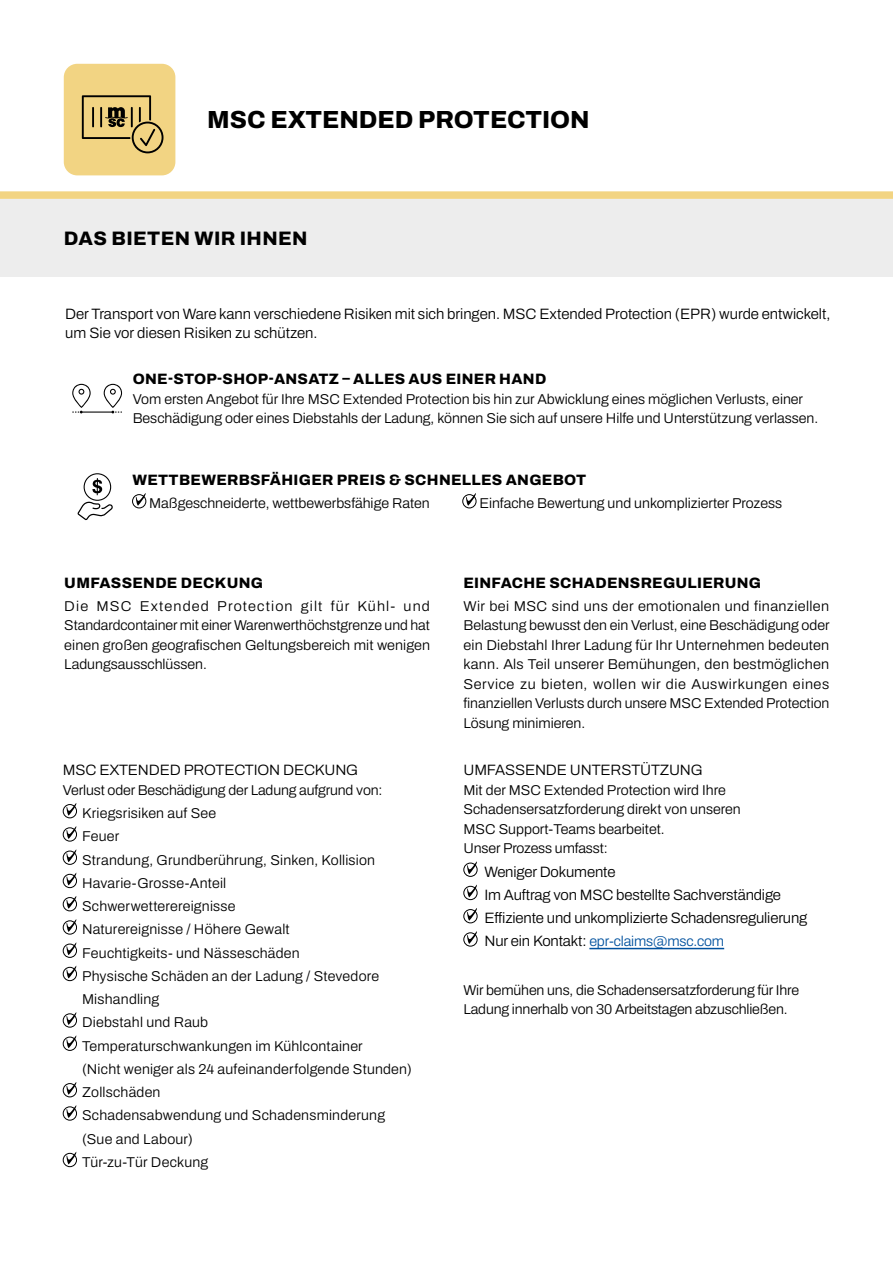
<style>
.page{position:relative;width:893px;height:1263px;background:#fff}
.page>*{position:absolute;margin:0;border:0;box-sizing:border-box;transform-origin:0 0}
.t1{font:800 24.75px "Archivo";color:#000}
.t2{font:800 19.5px "Archivo";letter-spacing:.02em;color:#000}
.t3{font:600 15px/23.2px "Archivo";letter-spacing:-.01em;color:#000}
.t4{font:800 15px "Archivo";letter-spacing:.02em;color:#000}
.t5{font:600 14.25px/23.2px "Archivo";color:#000}
.t6{font:600 14.25px "Archivo";letter-spacing:-.01em;color:#00519e}
.s1{font-size:15px;color:#000}
</style>
<div class="page">
<svg style="left:77px;top:473px;width:36px;height:47px"></svg>
<div style="left:0;top:191px;width:893px;height:8px;background:#f2d483"></div>
<div style="left:64px;top:64px;width:111px;height:111px;background:#f2d483;border-radius:13px"></div>
<svg style="left:82px;top:95px;width:81px;height:58px"></svg>
<div style="left:0;top:199px;width:893px;height:77px;background:#ededed"></div>
<svg style="left:72px;top:384px;width:50px;height:29px"></svg>
<div style="left:132px;top:494px;width:14px;height:14px;border:1px solid #000;border-radius:50%"></div>
<svg style="left:135px;top:493px;width:11px;height:14px"></svg>
<div style="left:462px;top:494px;width:14px;height:14px;border:1px solid #000;border-radius:50%"></div>
<svg style="left:465px;top:493px;width:11px;height:14px"></svg>
<div style="left:63px;top:804px;width:14px;height:14px;border:1px solid #000;border-radius:50%"></div>
<svg style="left:66px;top:803px;width:10px;height:14px"></svg>
<div style="left:63px;top:827px;width:14px;height:14px;border:1px solid #000;border-radius:50%"></div>
<svg style="left:66px;top:826px;width:10px;height:14px"></svg>
<div style="left:63px;top:851px;width:14px;height:14px;border:1px solid #000;border-radius:50%"></div>
<svg style="left:66px;top:849px;width:10px;height:14px"></svg>
<div style="left:63px;top:874px;width:14px;height:14px;border:1px solid #000;border-radius:50%"></div>
<svg style="left:66px;top:873px;width:10px;height:13px"></svg>
<div style="left:63px;top:897px;width:14px;height:14px;border:1px solid #000;border-radius:50%"></div>
<svg style="left:66px;top:896px;width:10px;height:14px"></svg>
<div style="left:63px;top:920px;width:14px;height:14px;border:1px solid #000;border-radius:50%"></div>
<svg style="left:66px;top:919px;width:10px;height:14px"></svg>
<div style="left:63px;top:944px;width:14px;height:14px;border:1px solid #000;border-radius:50%"></div>
<svg style="left:66px;top:942px;width:10px;height:14px"></svg>
<div style="left:63px;top:967px;width:14px;height:14px;border:1px solid #000;border-radius:50%"></div>
<svg style="left:66px;top:966px;width:10px;height:13px"></svg>
<div style="left:63px;top:1013px;width:14px;height:14px;border:1px solid #000;border-radius:50%"></div>
<svg style="left:66px;top:1012px;width:10px;height:14px"></svg>
<div style="left:63px;top:1037px;width:14px;height:14px;border:1px solid #000;border-radius:50%"></div>
<svg style="left:66px;top:1035px;width:10px;height:14px"></svg>
<div style="left:63px;top:1083px;width:14px;height:14px;border:1px solid #000;border-radius:50%"></div>
<svg style="left:66px;top:1082px;width:10px;height:14px"></svg>
<div style="left:63px;top:1106px;width:14px;height:14px;border:1px solid #000;border-radius:50%"></div>
<svg style="left:66px;top:1105px;width:10px;height:14px"></svg>
<div style="left:63px;top:1153px;width:14px;height:14px;border:1px solid #000;border-radius:50%"></div>
<svg style="left:66px;top:1152px;width:10px;height:13px"></svg>
<hr style="left:589px;top:948px;width:135px;height:1px;background:#00519e">
<div style="left:463px;top:863px;width:14px;height:14px;border:1px solid #000;border-radius:50%"></div>
<svg style="left:466px;top:861px;width:11px;height:14px"></svg>
<div style="left:463px;top:886px;width:14px;height:14px;border:1px solid #000;border-radius:50%"></div>
<svg style="left:466px;top:884px;width:11px;height:14px"></svg>
<div style="left:463px;top:909px;width:14px;height:14px;border:1px solid #000;border-radius:50%"></div>
<svg style="left:466px;top:908px;width:11px;height:14px"></svg>
<div style="left:463px;top:932px;width:14px;height:14px;border:1px solid #000;border-radius:50%"></div>
<svg style="left:466px;top:931px;width:11px;height:14px"></svg>
<h1 class="t1" style="left:207px;top:101px;width:384px">MSC EXTENDED PROTECTION</h1>
<h2 class="t2" style="left:64px;top:223px;width:245px">DAS BIETEN WIR IHNEN</h2>
<p class="t3" style="left:65px;top:304px;width:767px;line-height:19.5px">Der Transport von Ware kann verschiedene Risiken mit sich bringen. MSC Extended Protection (EPR) wurde entwickelt, um Sie vor diesen Risiken zu schützen.</p>
<p class="t4" style="left:133px;top:368px;width:415px">ONE-STOP-SHOP-ANSATZ – ALLES AUS EINER HAND</p>
<p class="t5" style="left:133px;top:389px;width:687px;line-height:19.5px">Vom ersten Angebot für Ihre MSC Extended Protection bis hin zur Abwicklung eines möglichen Verlusts, einer<br>Beschädigung oder eines Diebstahls der Ladung, können Sie sich auf unsere Hilfe und Unterstützung verlassen.</p>
<p class="t4" style="left:132px;top:469px;width:455px">WETTBEWERBSFÄHIGER PREIS &amp; SCHNELLES ANGEBOT</p>
<p class="t5" style="left:149px;top:492px;width:282px">Maßgeschneiderte, wettbewerbsfähige Raten</p>
<p class="t5" style="left:479px;top:492px;width:304px">Einfache Bewertung und unkomplizierter Prozess</p>
<p class="t4" style="left:64px;top:572px;width:200px">UMFASSENDE DECKUNG</p>
<p class="t5" style="left:64px;top:596px;width:367px;line-height:19.5px;text-align:justify">Die MSC Extended Protection gilt für Kühl- und Standardcontainer mit einer Warenwerthöchstgrenze und hat einen großen geografischen Geltungsbereich mit wenigen Ladungsausschlüssen.</p>
<p class="t3" style="left:63px;top:759px;width:297px">MSC EXTENDED PROTECTION DECKUNG</p>
<p class="t5" style="left:82px;top:778px;width:331px;text-indent:-19px">Verlust oder Beschädigung der Ladung aufgrund von:<br>Kriegsrisiken auf See<br>Feuer<br>Strandung, Grundberührung, Sinken, Kollision<br>Havarie-Grosse-Anteil<br>Schwerwetterereignisse<br>Naturereignisse / Höhere Gewalt<br>Feuchtigkeits- und Nässeschäden<br>Physische Schäden an der Ladung / Stevedore<br>Mishandling<br>Diebstahl und Raub<br>Temperaturschwankungen im Kühlcontainer<br>(Nicht weniger als 24 aufeinanderfolgende Stunden)<br>Zollschäden<br>Schadensabwendung und Schadensminderung (Sue and Labour)<br>Tür-zu-Tür Deckung</p>
<p class="t4" style="left:463px;top:572px;width:299px">EINFACHE SCHADENSREGULIERUNG</p>
<p class="t5" style="left:463px;top:596px;width:368px;line-height:19.5px;text-align:justify">Wir bei MSC sind uns der emotionalen und finanziellen Belastung bewusst den ein Verlust, eine Beschädigung oder ein Diebstahl Ihrer Ladung für Ihr Unternehmen bedeuten kann. Als Teil unserer Bemühungen, den bestmöglichen Service zu bieten, wollen wir die Auswirkungen eines finanziellen Verlusts durch unsere MSC Extended Protection Lösung minimieren.</p>
<p class="t3" style="left:463px;top:759px;width:241px">UMFASSENDE UNTERSTÜTZUNG</p>
<p class="t5" style="left:463px;top:780px;width:279px;line-height:19.5px">Mit der MSC Extended Protection wird Ihre Schadensersatzforderung direkt von unseren MSC Support-Teams bearbeitet.<br>Unser Prozess umfasst:</p>
<p class="t3" style="left:484px;top:860px;width:324px">Weniger Dokumente<br>Im Auftrag von MSC bestellte Sachverständige<br>Effiziente und unkomplizierte Schadensregulierung</p>
<p class="t6" style="left:484px;top:931px;width:241px"><span class="s1">Nur ein Kontakt:</span> epr-claims@msc.com</p>
<p class="t5" style="left:463px;top:980px;width:337px;line-height:19.5px">Wir bemühen uns, die Schadensersatzforderung für Ihre<br>Ladung innerhalb von 30 Arbeitstagen abzuschließen.</p>
</div>
